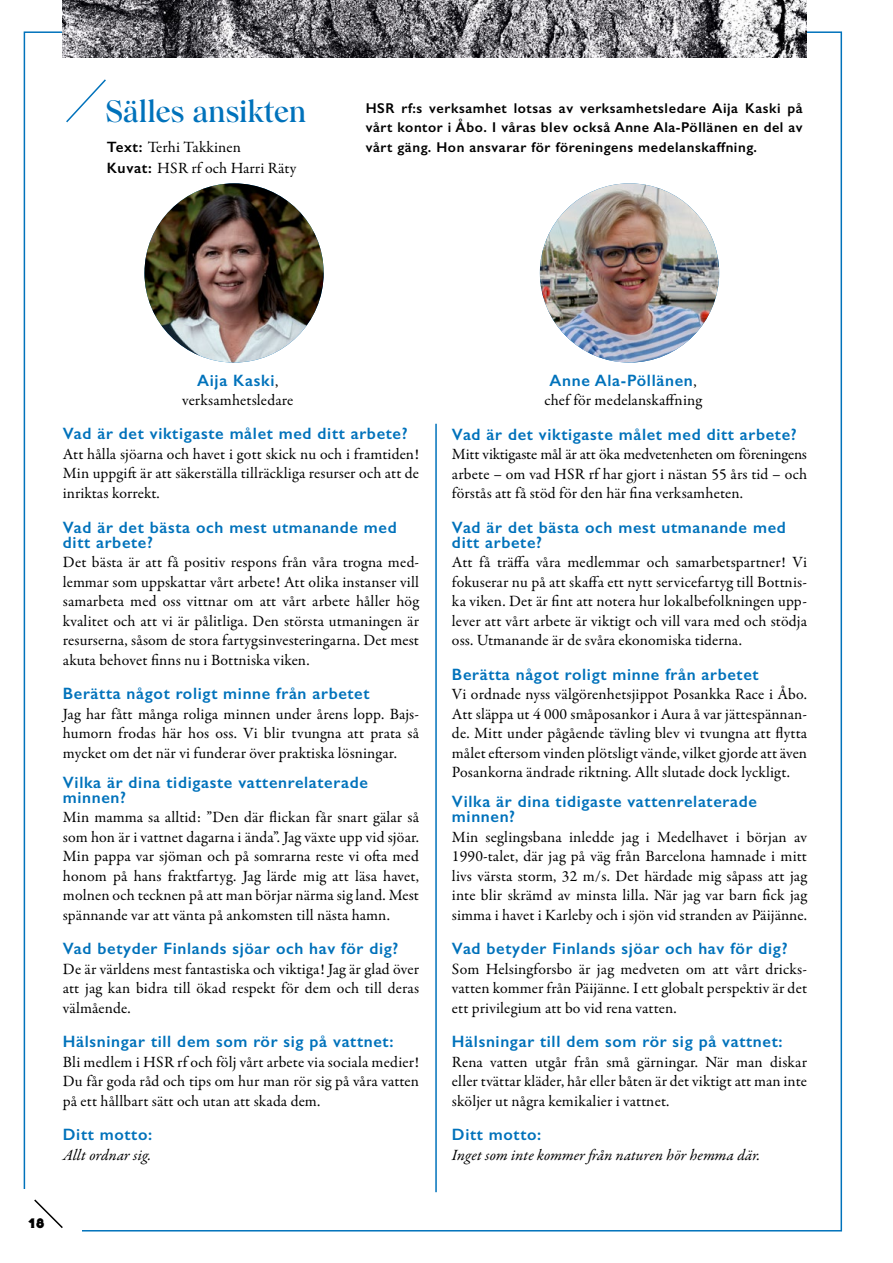
<style>
.page{position:relative;width:893px;height:1263px;background:#fff}
.page>*{position:absolute;margin:0;border:0;box-sizing:border-box;transform-origin:0 0}
.t1{font:600 30px "Wulkan Display";color:#0072bb}
.t2{font:600 16.5px/15px "Gill Sans";letter-spacing:.04em;color:#0072bb}
.t3{font:15.75px/19.5px "Garamond Premr Pro";letter-spacing:.01em;color:#000;text-align:justify}
.t4{font:italic 15.75px "Garamond Premr Pro";letter-spacing:.005em;color:#000}
.t5{font:600 14.25px/19.5px "Gill Sans";letter-spacing:.04em;color:#000;text-align:justify}
.t6{font:900 13.5px "Serif Gothic Std";color:#000}
.s1{font-family:"Gill Sans";font-weight:600;font-size:15px}
.s2{font-family:"Garamond Premr Pro";font-weight:400;font-size:15.75px;color:#000}
</style>
<div class="page">
<svg style="left:66px;top:79px;width:40px;height:44px"></svg>
<img style="left:62px;top:0;width:744px;height:58px">
<hr style="left:435px;top:424px;width:2px;height:768px;background:#0072bb">
<img style="left:144px;top:183px;width:180px;height:180px;border-radius:90px">
<img style="left:540px;top:183px;width:179px;height:180px;border-radius:90px">
<svg style="left:34px;top:1199px;width:29px;height:29px"></svg>
<h1 class="t1" style="left:106px;top:94px;width:202px">Sälles ansikten</h1>
<p class="t3" style="left:107px;top:137px;width:191px;line-height:21px"><span class="s1">Text:</span> Terhi Takkinen<br><span class="s1">Kuvat:</span> HSR rf och Harri Räty</p>
<p class="t5" style="left:366px;top:98px;width:439px">HSR rf:s verksamhet lotsas av verksamhetsledare Aija Kaski på vårt kontor i Åbo. I våras blev också Anne Ala-Pöllänen en del av vårt gäng. Hon ansvarar för föreningens medelanskaffning.</p>
<p class="t2" style="left:197px;top:372px;width:83px">Aija Kaski<span class="s2">,</span></p>
<p class="t3" style="left:182px;top:391px;width:113px">verksamhetsledare</p>
<p class="t2" style="left:63px;top:426px;width:346px">Vad är det viktigaste målet med ditt arbete?</p>
<p class="t3" style="left:63px;top:445px;width:358px">Att hålla sjöarna och havet i gott skick nu och i framtiden!<br>Min uppgift är att säkerställa tillräckliga resurser och att de inriktas korrekt.</p>
<p class="t2" style="left:63px;top:519px;width:335px">Vad är det bästa och mest utmanande med ditt arbete?</p>
<p class="t3" style="left:63px;top:553px;width:358px">Det bästa är att få positiv respons från våra trogna med&shy;lemmar som uppskattar vårt arbete! Att olika instanser vill samarbeta med oss vittnar om att vårt arbete håller hög kvalitet och att vi är pålitliga. Den största utmaningen är resurserna, såsom de stora fartygsinvesteringarna. Det mest akuta behovet finns nu i Bottniska viken.</p>
<p class="t2" style="left:63px;top:686px;width:308px">Berätta något roligt minne från arbetet</p>
<p class="t3" style="left:63px;top:704px;width:358px">Jag har fått många roliga minnen under årens lopp. Bajs&shy;humorn frodas här hos oss. Vi blir tvungna att prata så mycket om det när vi funderar över praktiska lösningar.</p>
<p class="t2" style="left:63px;top:774px;width:306px">Vilka är dina tidigaste vattenrelaterade minnen?</p>
<p class="t3" style="left:63px;top:808px;width:358px">Min mamma sa alltid: ”Den där flickan får snart gälar så som hon är i vattnet dagarna i ända”. Jag växte upp vid sjöar.<br>Min pappa var sjöman och på somrarna reste vi ofta med honom på hans fraktfartyg. Jag lärde mig att läsa havet, molnen och tecknen på att man börjar närma sig land. Mest spännande var att vänta på ankomsten till nästa hamn.</p>
<p class="t2" style="left:63px;top:941px;width:337px">Vad betyder Finlands sjöar och hav för dig?</p>
<p class="t3" style="left:63px;top:959px;width:358px">De är världens mest fantastiska och viktiga! Jag är glad över att jag kan bidra till ökad respekt för dem och till deras välmående.</p>
<p class="t2" style="left:63px;top:1034px;width:332px">Hälsningar till dem som rör sig på vattnet:</p>
<p class="t3" style="left:63px;top:1052px;width:358px">Bli medlem i HSR rf och följ vårt arbete via sociala medier!<br>Du får goda råd och tips om hur man rör sig på våra vatten på ett hållbart sätt och utan att skada dem.</p>
<p class="t2" style="left:63px;top:1127px;width:91px">Ditt motto:</p>
<p class="t4" style="left:63px;top:1145px;width:90px">Allt ordnar sig.</p>
<p class="t6" style="left:28px;top:1214px;width:18px">18</p>
<p class="t2" style="left:550px;top:372px;width:149px">Anne Ala-Pöllänen<span class="s2">,</span></p>
<p class="t3" style="left:544px;top:391px;width:159px">chef för medelanskaffning</p>
<p class="t2" style="left:452px;top:426px;width:346px">Vad är det viktigaste målet med ditt arbete?</p>
<p class="t3" style="left:452px;top:445px;width:357px">Mitt viktigaste mål är att öka medvetenheten om föreningens arbete – om vad HSR rf har gjort i nästan 55 års tid – och förstås att få stöd för den här fina verksamheten.</p>
<p class="t2" style="left:452px;top:519px;width:335px">Vad är det bästa och mest utmanande med ditt arbete?</p>
<p class="t3" style="left:452px;top:553px;width:357px">Att få träffa våra medlemmar och samarbetspartner! Vi fokuserar nu på att skaffa ett nytt servicefartyg till Bottnis&shy;ka viken. Det är fint att notera hur lokalbefolkningen upp&shy;lever att vårt arbete är viktigt och vill vara med och stödja oss. Utmanande är de svåra ekonomiska tiderna.</p>
<p class="t2" style="left:452px;top:666px;width:308px">Berätta något roligt minne från arbetet</p>
<p class="t3" style="left:452px;top:685px;width:357px">Vi ordnade nyss välgörenhetsjippot Posankka Race i Åbo.<br>Att släppa ut 4 000 småposankor i Aura å var jättespännan&shy;de. Mitt under pågående tävling blev vi tvungna att flytta målet eftersom vinden plötsligt vände, vilket gjorde att även Posankorna ändrade riktning. Allt slutade dock lyckligt.</p>
<p class="t2" style="left:452px;top:794px;width:306px">Vilka är dina tidigaste vattenrelaterade minnen?</p>
<p class="t3" style="left:452px;top:827px;width:357px">Min seglingsbana inledde jag i Medelhavet i början av 1990-talet, där jag på väg från Barcelona hamnade i mitt livs värsta storm, 32 m/s. Det härdade mig såpass att jag inte blir skrämd av minsta lilla. När jag var barn fick jag simma i havet i Karleby och i sjön vid stranden av Päijänne.</p>
<p class="t2" style="left:452px;top:941px;width:337px">Vad betyder Finlands sjöar och hav för dig?</p>
<p class="t3" style="left:452px;top:959px;width:357px">Som Helsingforsbo är jag medveten om att vårt dricks&shy;vatten kommer från Päijänne. I ett globalt perspektiv är det ett privilegium att bo vid rena vatten.</p>
<p class="t2" style="left:452px;top:1034px;width:332px">Hälsningar till dem som rör sig på vattnet:</p>
<p class="t3" style="left:452px;top:1052px;width:357px">Rena vatten utgår från små gärningar. När man diskar eller tvättar kläder, hår eller båten är det viktigt att man inte sköljer ut några kemikalier i vattnet.</p>
<p class="t2" style="left:452px;top:1127px;width:91px">Ditt motto:</p>
<p class="t4" style="left:452px;top:1145px;width:310px">Inget som inte kommer från naturen hör hemma där.</p>
</div>
